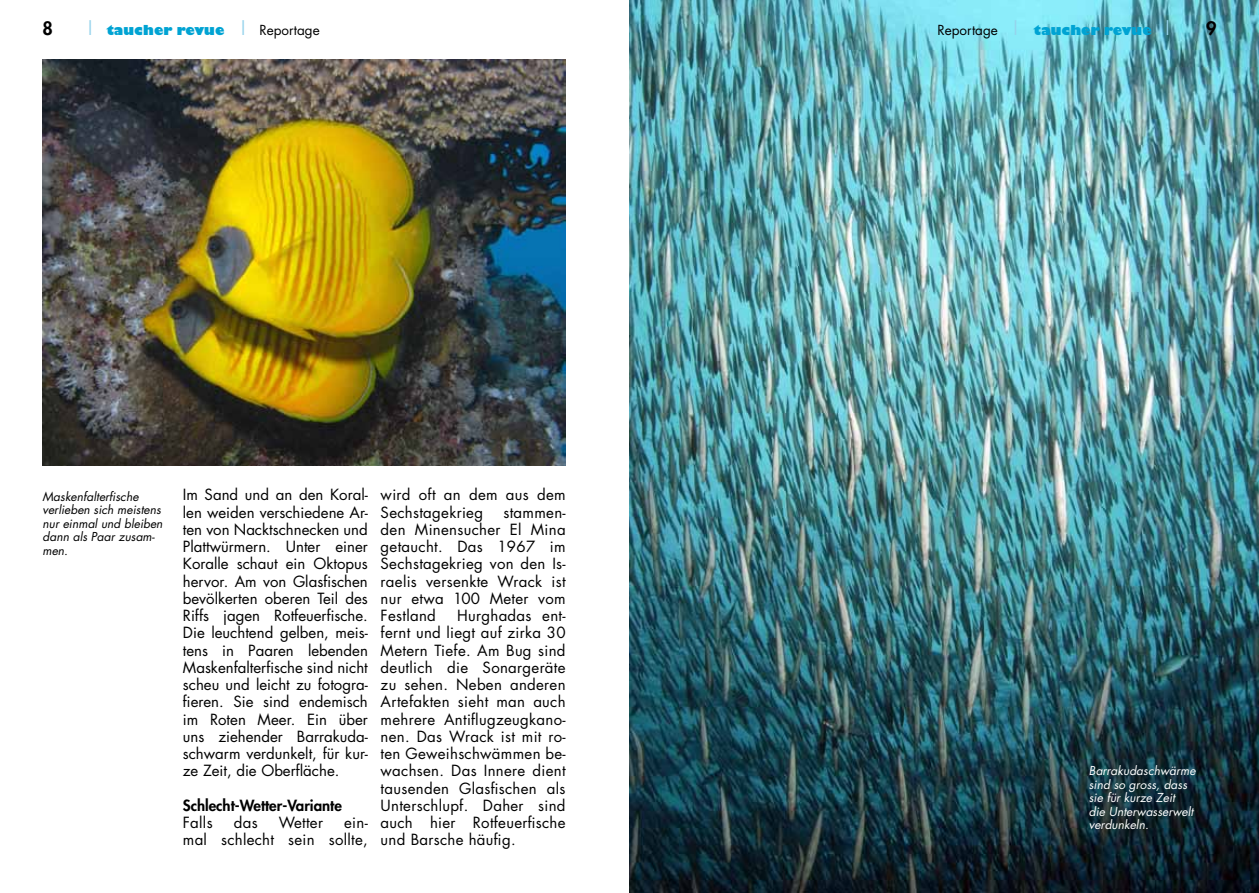
<style>
.page{position:relative;width:1259px;height:893px;background:#fff}
.page>*{position:absolute;margin:0;border:0;box-sizing:border-box;transform-origin:0 0}
.t1{font:800 18px "Futura";color:#000}
.t2{font:15px/17.2px "Futura";letter-spacing:.02em;color:#000;text-align:justify}
.t3{font:800 15px "Futura";color:#000}
.t4{font:800 13.5px "Gill Sans";color:#00a3d3}
.t5{font:italic 12px/13.5px "Futura";color:#000}
.t6{font:italic 12px/13.5px "Futura";color:#fff}
.s1{font-family:"Futura";font-weight:400;font-size:18px;color:#96d3ec}
.s2{font-family:"Futura";font-weight:400;color:#000}
</style>
<div class="page">
<img style="left:629px;top:0;width:630px;height:893px">
<img style="left:43px;top:59px;width:523px;height:407px">
<p class="t1" style="left:43px;top:16px;width:12px">8</p>
<p class="t4" style="left:85px;top:21px;width:236px"><span class="s1">|</span> taucher revue <span class="s1">|</span> <span class="s2">Reportage</span></p>
<p class="t5" style="left:43px;top:489px;width:122px">Maskenfalterfische verlieben sich meistens nur einmal und bleiben dann als Paar zusam&shy;men.</p>
<p class="t2" style="left:183px;top:486px;width:187px">Im Sand und an den Koral&shy;len weiden verschiedene Ar&shy;ten von Nacktschnecken und Plattwürmern. Unter einer Koralle schaut ein Oktopus hervor. Am von Glasfischen bevölkerten oberen Teil des Riffs jagen Rotfeuerfische.<br>Die leuchtend gelben, meis&shy;tens in Paaren lebenden Maskenfalterfische sind nicht scheu und leicht zu fotogra&shy;fieren. Sie sind endemisch im Roten Meer. Ein über uns ziehender Barrakuda&shy;schwarm verdunkelt, für kur&shy;ze Zeit, die Oberfläche.</p>
<p class="t3" style="left:183px;top:796px;width:161px">Schlecht-Wetter-Variante</p>
<p class="t2" style="left:183px;top:814px;width:31px">Falls</p>
<p class="t2" style="left:234px;top:814px;width:25px">das</p>
<p class="t2" style="left:279px;top:814px;width:46px">Wetter</p>
<p class="t2" style="left:183px;top:814px;width:186px;text-align:right">ein-<br>mal schlecht sein sollte,</p>
<p class="t2" style="left:381px;top:486px;width:186px">wird oft an dem aus dem<br>Sechstagekrieg</p>
<p class="t2" style="left:380px;top:503px;width:187px;text-indent:123px">stammen&shy;den Minensucher El Mina getaucht. Das 1967 im Sechstagekrieg von den Is&shy;raelis versenkte Wrack ist nur etwa 100 Meter vom Festland</p>
<p class="t2" style="left:380px;top:607px;width:186px;text-indent:77px">Hurghadas ent&shy;fernt und liegt auf zirka 30<br>Metern Tiefe. Am Bug sind deutlich die Sonargeräte zu sehen. Neben anderen Artefakten sieht man auch mehrere Antiflugzeugkano&shy;nen. Das Wrack ist mit ro&shy;ten Geweihschwämmen be&shy;wachsen. Das Innere dient tausenden Glasfischen als Unterschlupf. Daher sind auch hier Rotfeuerfische und Barsche häufig.</p>
<p class="t4" style="left:937px;top:21px;width:237px"><span class="s2">Reportage</span> <span class="s1">|</span> taucher revue <span class="s1">|</span></p>
<p class="t1" style="left:1206px;top:16px;width:12px">9</p>
<p class="t6" style="left:1089px;top:764px;width:108px">Barrakudaschwärme sind so gross, dass sie für kurze Zeit<br>die Unterwasserwelt verdunkeln.</p>
</div>
